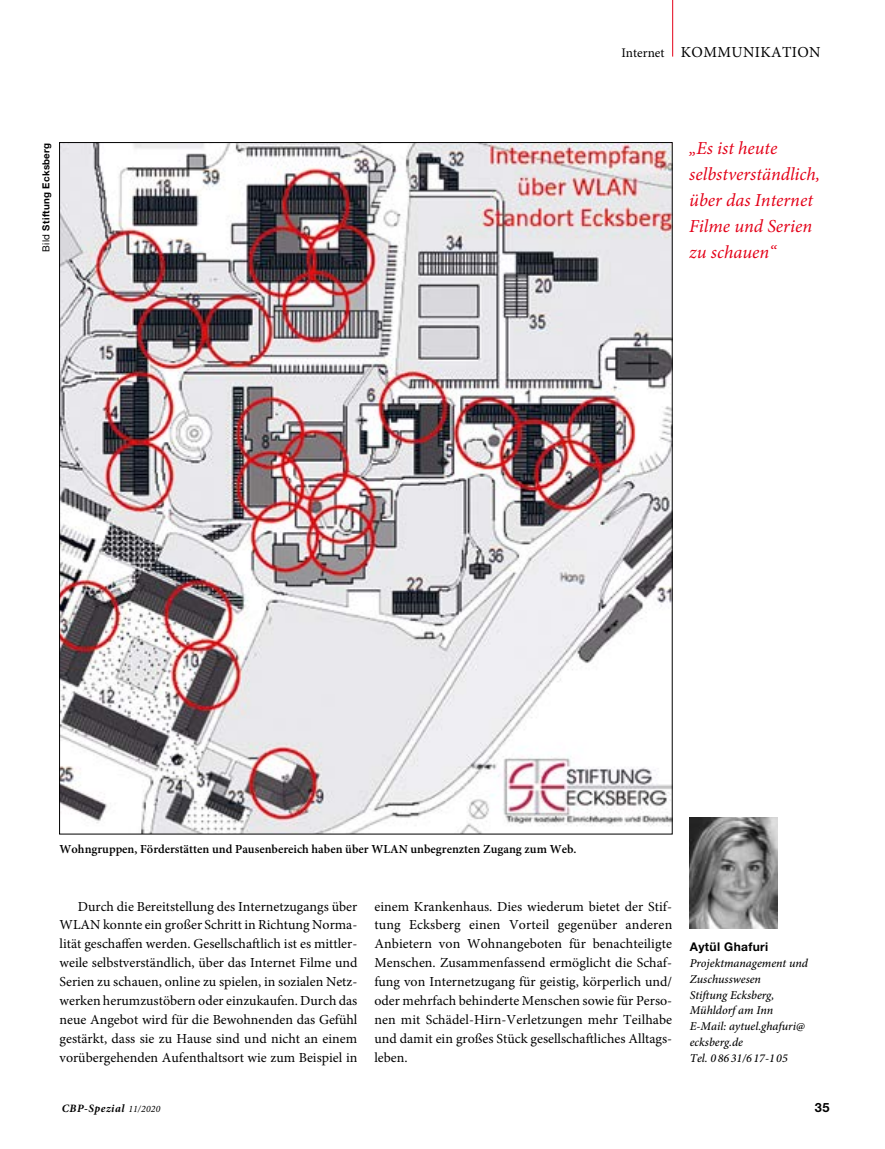
<style>
.page{position:relative;width:885px;height:1149px;background:#fff}
.page>*{position:absolute;margin:0;border:0;box-sizing:border-box;transform-origin:0 0}
.t1{font:italic 18.3px/26px "Minion Pro";color:#e30018}
.t2{font:15.3px "Minion Pro";letter-spacing:.025em;color:#000}
.t3{font:13.8px/18.9px "Minion Pro";color:#000;text-align:justify}
.t4{font:700 12.75px "Helvetica Neue LT Std";color:#000}
.t5{font:600 12.3px "Minion Pro";color:#000}
.t6{font:italic 500 12px/15.8px "Minion Pro";color:#000}
.t7{font:700 12px "Helvetica Neue LT Std";letter-spacing:.03em;color:#000}
.t8{font:italic 700 11.25px "Minion Pro";letter-spacing:.05em;color:#000}
.t9{font:700 9.75px "Helvetica Neue LT Std";letter-spacing:.03em;color:#000}
.s1{font-weight:400}
.s2{font-size:13.2px}
.s3{font-weight:400;font-size:9.75px}
</style>
<div class="page">
<hr style="left:672px;top:0;width:1px;height:57px;background:#e30018">
<img style="left:689px;top:817px;width:88px;height:110px">
<img style="left:61px;top:144px;width:609px;height:688px">
<p class="t9" style="left:40px;top:251px;width:110px;rotate:-90deg"><span class="s1">Bild</span> Stiftung Ecksberg</p>
<p class="t2" style="left:621px;top:41px;width:201px"><span class="s2">Internet</span> KOMMUNIKATION</p>
<h1 class="t1" style="left:689px;top:135px;width:132px">„Es ist heute selbstverständlich, über das Internet<br>Filme und Serien zu schauen“</h1>
<p class="t5" style="left:60px;top:840px;width:518px">Wohngruppen, Förderstätten und Pausenbereich haben über WLAN unbegrenzten Zugang zum Web.</p>
<p class="t3" style="left:60px;top:896px;width:299px;text-indent:18px">Durch die Bereitstellung des Internetzugangs über WLAN konnte ein großer Schritt in Richtung Norma&shy;lität geschaffen werden. Gesellschaftlich ist es mittler&shy;weile selbstverständlich, über das Internet Filme und Serien zu schauen, online zu spielen, in sozialen Netz&shy;werken herumzustöbern oder einzukaufen. Durch das neue Angebot wird für die Bewohnenden das Gefühl gestärkt, dass sie zu Hause sind und nicht an einem vorübergehenden Aufenthaltsort wie zum Beispiel in</p>
<p class="t3" style="left:374px;top:896px;width:299px">einem Krankenhaus. Dies wiederum bietet der Stif&shy;tung Ecksberg einen Vorteil gegenüber anderen Anbietern von Wohnangeboten für benachteiligte Menschen. Zusammenfassend ermöglicht die Schaf&shy;fung von Internetzugang für geistig, körperlich und/ oder mehrfach behinderte Menschen sowie für Perso&shy;nen mit Schädel-Hirn-Verletzungen mehr Teilhabe und damit ein großes Stück gesellschaftliches Alltags&shy;leben.</p>
<p class="t7" style="left:689px;top:939px;width:80px">Aytül Ghafuri</p>
<p class="t6" style="left:689px;top:954px;width:120px">Projektmanagement und<br>Zuschusswesen<br>Stiftung Ecksberg,<br>Mühldorf am Inn<br>E-Mail: aytuel.ghafuri@ ecksberg.de<br>Tel. 0 86 31/6 17-1 05</p>
<p class="t8" style="left:62px;top:1099px;width:100px">CBP-Spezial <span class="s3">11/2020</span></p>
<p class="t4" style="left:814px;top:1098px;width:16px">35</p>
</div>
